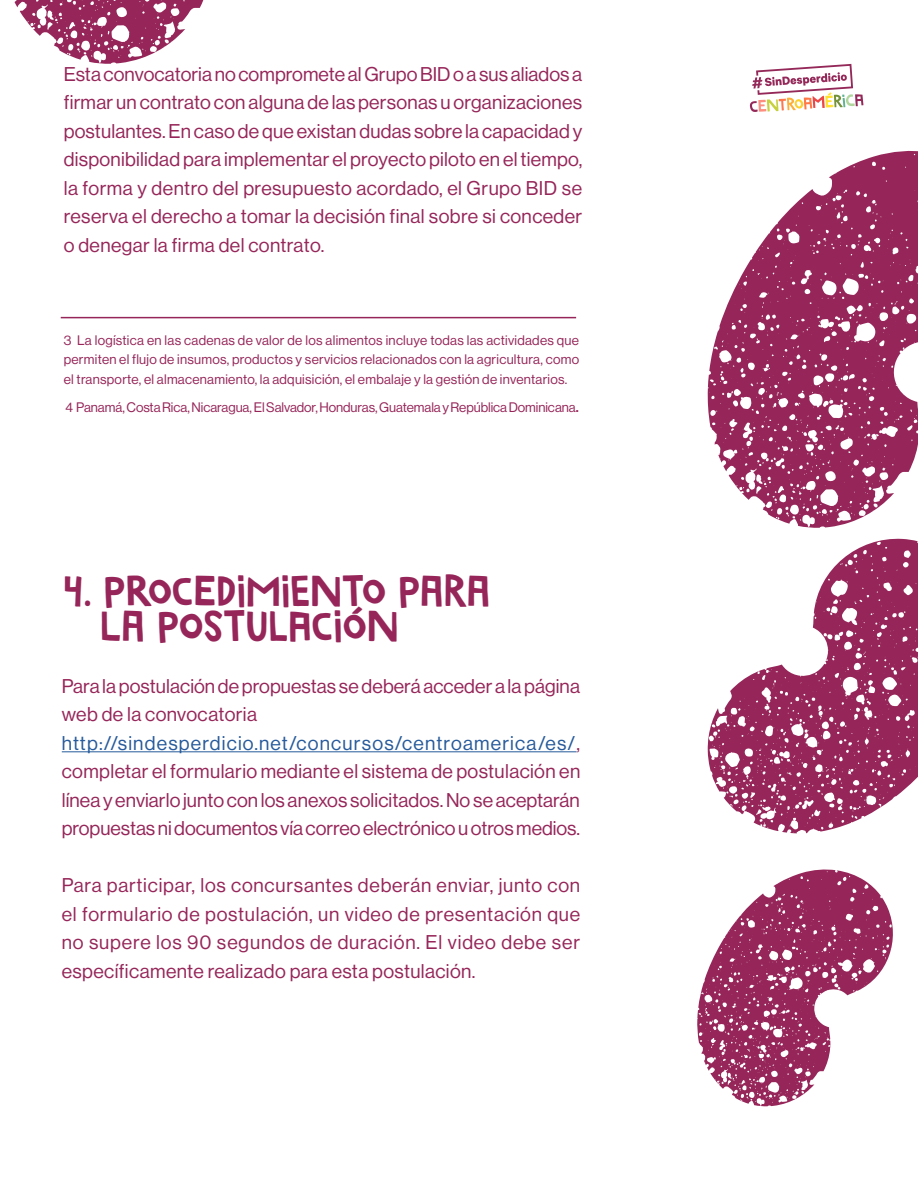
<style>
.page{position:relative;width:918px;height:1188px;background:#fff}
.page>*{position:absolute;margin:0;border:0;box-sizing:border-box;transform-origin:0 0}
.t1{font:45px/34.8px "Marujo";letter-spacing:.02em;color:#962659}
.t2{font:19.5px/28.5px "Haas Grot Disp 55 Roman";letter-spacing:.02em;color:#962659;text-align:justify}
.t3{font:13.5px/19.5px "Haas Grot Disp 55 Roman";letter-spacing:-.005em;color:#962659;text-align:justify}
.s1{font-size:19.5px}
.s2{color:#275b9b}
</style>
<div class="page">
<svg style="left:750px;top:64px;width:113px;height:48px"></svg>
<svg style="left:708px;top:538px;width:210px;height:295px;fill:#97295b"></svg>
<svg style="left:707px;top:150px;width:211px;height:378px;fill:#962659"></svg>
<svg style="left:697px;top:869px;width:196px;height:237px;fill:#962659"></svg>
<svg style="left:14px;top:0;width:190px;height:64px"></svg>
<hr style="left:62px;top:751px;width:515px;height:1px;background:#275b9b">
<hr style="left:61px;top:317px;width:515px;height:1px;background:#962659">
<p class="t2" style="left:64px;top:60px;width:520px">Esta convocatoria no compromete al Grupo BID o a sus aliados a firmar un contrato con alguna de las personas u organizaciones postulantes. En caso de que existan dudas sobre la capacidad y disponibilidad para implementar el proyecto piloto en el tiempo, la forma y dentro del presupuesto acordado, el Grupo BID se reserva el derecho a tomar la decisión final sobre si conceder o denegar la firma del contrato.</p>
<p class="t3" style="left:64px;top:330px;width:517px">3 La logística en las cadenas de valor de los alimentos incluye todas las actividades que permiten el flujo de insumos, productos y servicios relacionados con la agricultura, como el transporte, el almacenamiento, la adquisición, el embalaje y la gestión de inventarios.</p>
<p class="t3" style="left:65px;top:398px;width:515px">4 Panamá, Costa Rica, Nicaragua, El Salvador, Honduras, Guatemala y República Dominicana<span class="s1">.</span></p>
<h1 class="t1" style="left:100px;top:573px;width:391px;text-indent:262px">O PARA<br>LA POSTULACIÓN</h1>
<h1 class="t1" style="left:64px;top:573px;width:239px">4. PROCEDIMIENT</h1>
<p class="t2" style="left:62px;top:672px;width:520px;text-align:left">Para la postulación de propuestas se deberá acceder a la página web de la convocatoria <span class="s2">http://sindesperdicio.net/concursos/centroamerica/es/</span>, completar el formulario mediante el sistema de postulación en línea y enviarlo junto con los anexos solicitados. No se aceptarán propuestas ni documentos vía correo electrónico u otros medios.</p>
<p class="t2" style="left:62px;top:871px;width:520px">Para participar, los concursantes deberán enviar, junto con el formulario de postulación, un video de presentación que no supere los 90 segundos de duración. El video debe ser específicamente realizado para esta postulación.</p>
</div>
